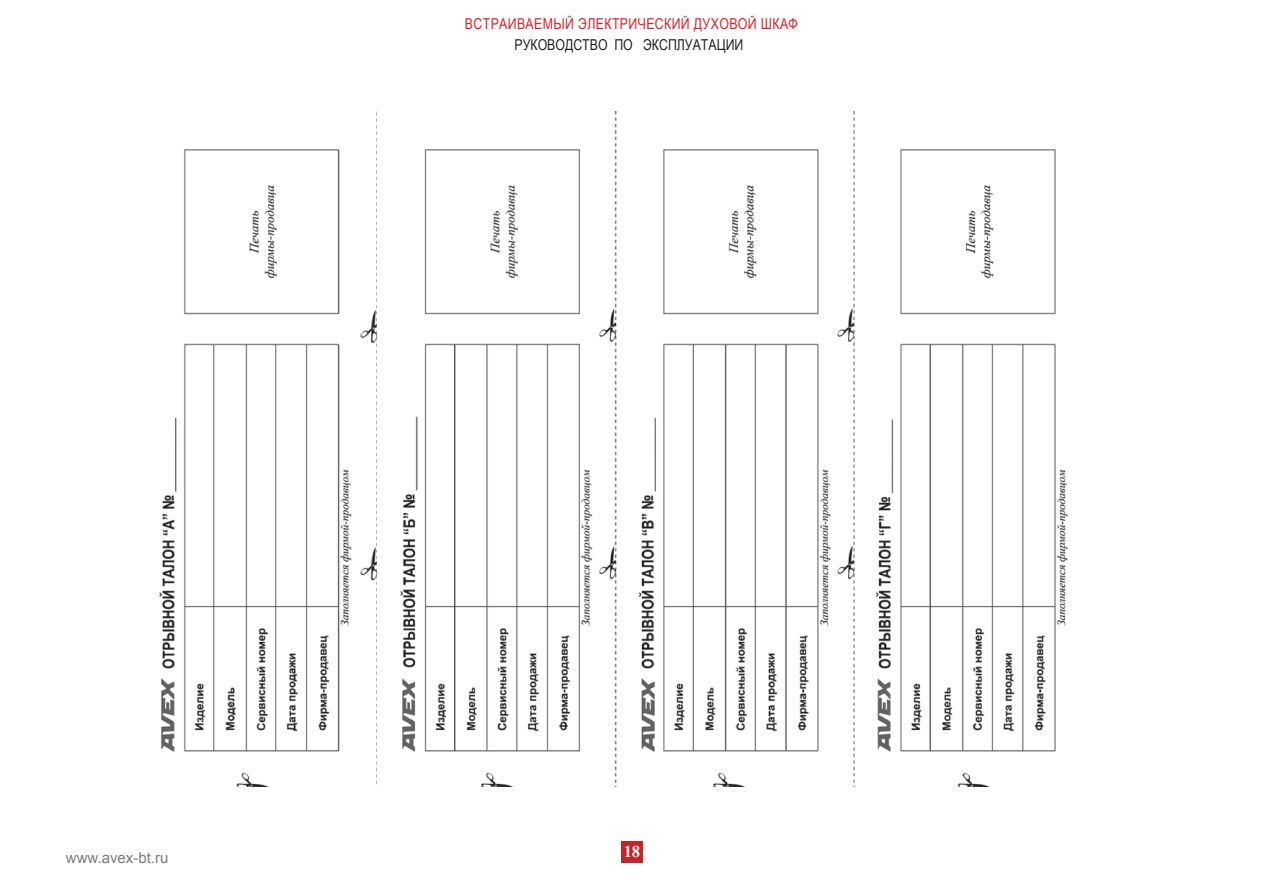
<style>
.page{position:relative;width:1263px;height:893px;background:#fff}
.page>*{position:absolute;margin:0;border:0;box-sizing:border-box;transform-origin:0 0}
.t1{font:700 16.5px "Times New Roman";color:#fff}
.t2{font:15px "Ariac";letter-spacing:.025em;color:#da2128}
.t3{font:15px "Ariac";color:#231f20}
.t4{font:15px "Arial";color:#7a7c7f}
</style>
<div class="page">
<div style="left:621px;top:842px;width:22px;height:21px;background:#c42428"></div>
<img style="left:159px;top:111px;width:909px;height:676px">
<p class="t2" style="left:465px;top:13px;width:334px">ВСТРАИВАЕМЫЙ ЭЛЕКТРИЧЕСКИЙ ДУХОВОЙ ШКАФ</p>
<p class="t3" style="left:514px;top:33px;width:230px">РУКОВОДСТВО ПО ЭКСПЛУАТАЦИИ</p>
<p class="t4" style="left:66px;top:848px;width:104px">www.avex-bt.ru</p>
<p class="t1" style="left:624px;top:842px;width:18px">18</p>
</div>
